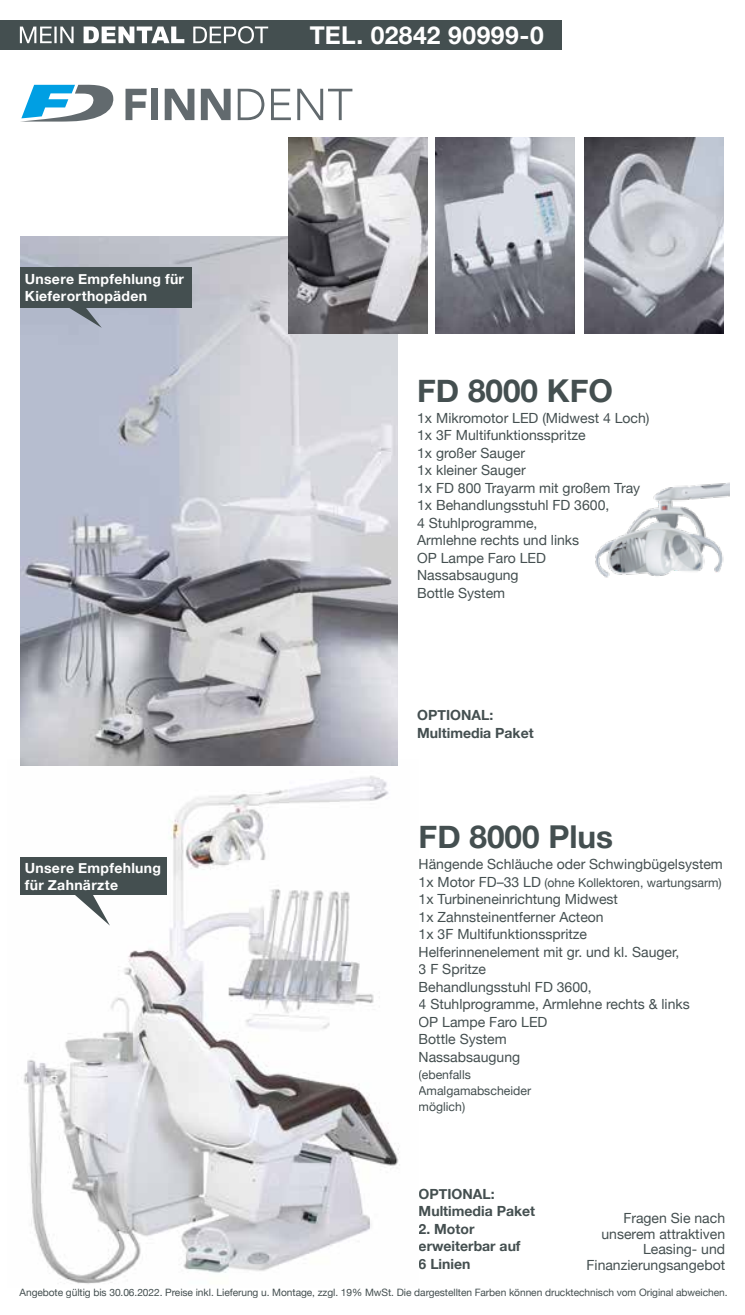
<style>
.page{position:relative;width:745px;height:1315px;background:#fff}
.page>*{position:absolute;margin:0;border:0;box-sizing:border-box;transform-origin:0 0}
.t1{font:700 31.5px "Helvetica Neue";color:#444f50}
.t2{font:700 24.5px "Helvetica Neue LT Pro";letter-spacing:.02em;color:#fff}
.t3{font:14px/17.5px "Helvetica Neue";color:#444f50}
.t4{font:700 14px/17.5px "Helvetica Neue";color:#444f50}
.t5{font:700 14px/16.8px "Helvetica Neue";letter-spacing:.025em;color:#fff}
.t6{font:12.25px/15.8px "Helvetica Neue";color:#444f50}
.t7{font:10.15px "Helvetica Neue";letter-spacing:-.005em;color:#444f50}
.s1{font-size:14px}
</style>
<div class="page">
<div style="left:0;top:20px;width:561px;height:30px;background:#444f50"></div>
<svg style="left:20px;top:26px;width:248px;height:18px"></svg>
<img style="left:595px;top:482px;width:134px;height:96px">
<img style="left:23px;top:759px;width:377px;height:525px">
<img style="left:20px;top:236px;width:377px;height:530px">
<svg style="left:21px;top:85px;width:93px;height:37px"></svg>
<svg style="left:125px;top:89px;width:21px;height:31px"></svg>
<div style="left:151px;top:89px;width:7px;height:31px;background:#626a6e"></div>
<svg style="left:164px;top:89px;width:30px;height:31px"></svg>
<svg style="left:201px;top:89px;width:29px;height:31px"></svg>
<svg style="left:237px;top:89px;width:27px;height:31px"></svg>
<svg style="left:271px;top:89px;width:20px;height:31px"></svg>
<svg style="left:297px;top:89px;width:55px;height:31px"></svg>
<img style="left:288px;top:137px;width:139px;height:197px">
<img style="left:435px;top:137px;width:139px;height:197px">
<svg style="left:44px;top:307px;width:58px;height:21px"></svg>
<svg style="left:62px;top:895px;width:48px;height:30px"></svg>
<div style="left:20px;top:857px;width:146px;height:38px;background:#444f50"></div>
<div style="left:20px;top:267px;width:171px;height:40px;background:#444f50"></div>
<img style="left:584px;top:137px;width:139px;height:197px">
<p class="t5" style="left:25px;top:271px;width:161px">Unsere Empfehlung für<br>Kieferorthopäden</p>
<p class="t5" style="left:25px;top:860px;width:138px">Unsere Empfehlung für Zahnärzte</p>
<h2 class="t2" style="left:310px;top:20px;width:235px">TEL. 02842 90999-0</h2>
<h1 class="t1" style="left:417px;top:366px;width:197px">FD 8000 KFO</h1>
<p class="t3" style="left:417px;top:410px;width:234px">1x Mikromotor LED (Midwest 4 Loch)<br>1x 3F Multifunktionsspritze<br>1x großer Sauger<br>1x kleiner Sauger<br>1x FD 800 Trayarm mit großem Tray<br>1x Behandlungsstuhl FD 3600,<br>4 Stuhlprogramme,<br>Armlehne rechts und links<br>OP Lampe Faro LED<br>Nassabsaugung<br>Bottle System</p>
<p class="t4" style="left:417px;top:707px;width:118px">OPTIONAL:<br>Multimedia Paket</p>
<h1 class="t1" style="left:418px;top:812px;width:196px">FD 8000 Plus</h1>
<p class="t3" style="left:418px;top:856px;width:305px">Hängende Schläuche oder Schwingbügelsystem</p>
<p class="t6" style="left:418px;top:875px;width:304px"><span class="s1">1x Motor FD–33 LD</span> (ohne Kollektoren, wartungsarm)</p>
<p class="t3" style="left:418px;top:891px;width:272px">1x Turbineneinrichtung Midwest<br>1x Zahnsteinentferner Acteon<br>1x 3F Multifunktionsspritze<br>Helferinnenelement mit gr. und kl. Sauger,<br>3 F Spritze<br>Behandlungsstuhl FD 3600,<br>4 Stuhlprogramme, Armlehne rechts &amp; links<br>OP Lampe Faro LED<br>Bottle System<br>Nassabsaugung</p>
<p class="t6" style="left:418px;top:1068px;width:114px">(ebenfalls<br>Amalgamabscheider möglich)</p>
<p class="t4" style="left:418px;top:1185px;width:118px">OPTIONAL:<br>Multimedia Paket</p>
<p class="t4" style="left:418px;top:1220px;width:103px">2. Motor erweiterbar auf<br>6 Linien</p>
<p class="t3" style="left:586px;top:1210px;width:140px;line-height:15.8px;text-align:right">Fragen Sie nach unserem attraktiven<br>Leasing- und<br>Finanzierungsangebot</p>
<p class="t7" style="left:20px;top:1284px;width:709px">Angebote gültig bis 30.06.2022. Preise inkl. Lieferung u. Montage, zzgl. 19% MwSt. Die dargestellten Farben können drucktechnisch vom Original abweichen.</p>
</div>
